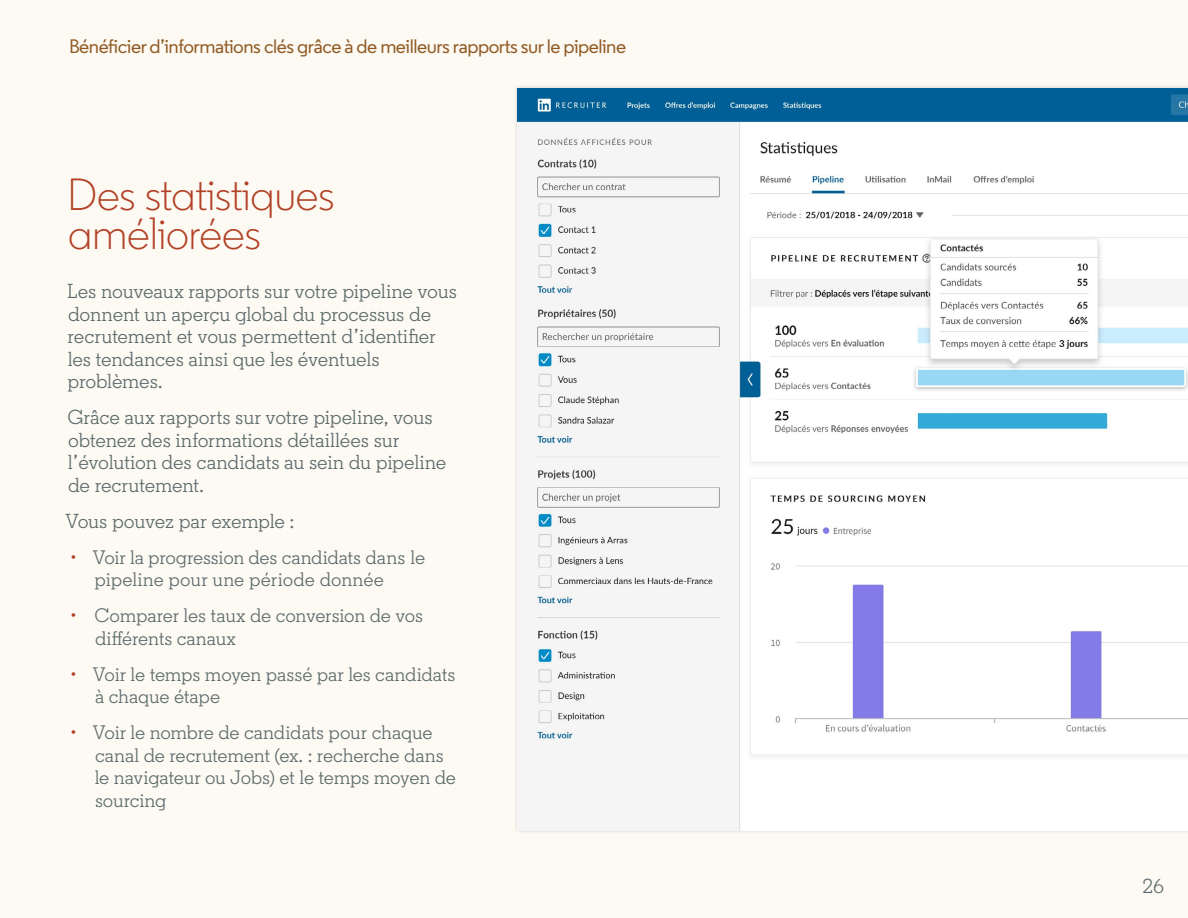
<style>
.page{position:relative;width:1188px;height:918px;background:#fdf9f3}
.page>*{position:absolute;margin:0;border:0;box-sizing:border-box;transform-origin:0 0}
.t1{font:300 45px/39px "Community";color:#b24125}
.t2{font:20.25px/22.5px "LKN Slab";letter-spacing:-.01em;color:#5b6a6b}
.t3{font:19.5px/22.5px "LKN Slab";letter-spacing:-.01em;color:#5b6a6b}
.t4{font:500 19.5px "Regular PRO";letter-spacing:-.025em;color:#905b24}
.s1{color:#b24125}
</style>
<div class="page">
<img style="left:518px;top:88px;width:670px;height:743px">
<p class="t4" style="left:69px;top:34px;width:559px">Bénéficier d’informations clés grâce à de meilleurs rapports sur le pipeline</p>
<h1 class="t1" style="left:68px;top:175px;width:268px">Des statistiques améliorées</h1>
<p class="t2" style="left:67px;top:280px;width:392px">Les nouveaux rapports sur votre pipeline vous donnent un aperçu global du processus de recrutement et vous permettent d’identifier les tendances ainsi que les éventuels problèmes.</p>
<p class="t2" style="left:68px;top:406px;width:380px">Grâce aux rapports sur votre pipeline, vous obtenez des informations détaillées sur l’évolution des candidats au sein du pipeline de recrutement.</p>
<p class="t2" style="left:66px;top:510px;width:230px">Vous pouvez par exemple :</p>
<p class="t3" style="left:94px;top:546px;width:332px;text-indent:-24px"><span class="s1">•</span> Voir la progression des candidats dans le pipeline pour une période donnée</p>
<p class="t3" style="left:95px;top:604px;width:330px;text-indent:-25px"><span class="s1">•</span> Comparer les taux de conversion de vos différents canaux</p>
<p class="t3" style="left:95px;top:663px;width:362px;text-indent:-25px"><span class="s1">•</span> Voir le temps moyen passé par les candidats à chaque étape</p>
<p class="t3" style="left:95px;top:721px;width:363px;text-indent:-24px"><span class="s1">•</span> Voir le nombre de candidats pour chaque canal de recrutement (ex. : recherche dans le navigateur ou Jobs) et le temps moyen de sourcing</p>
<p class="t2" style="left:1143px;top:875px;width:23px">26</p>
</div>
